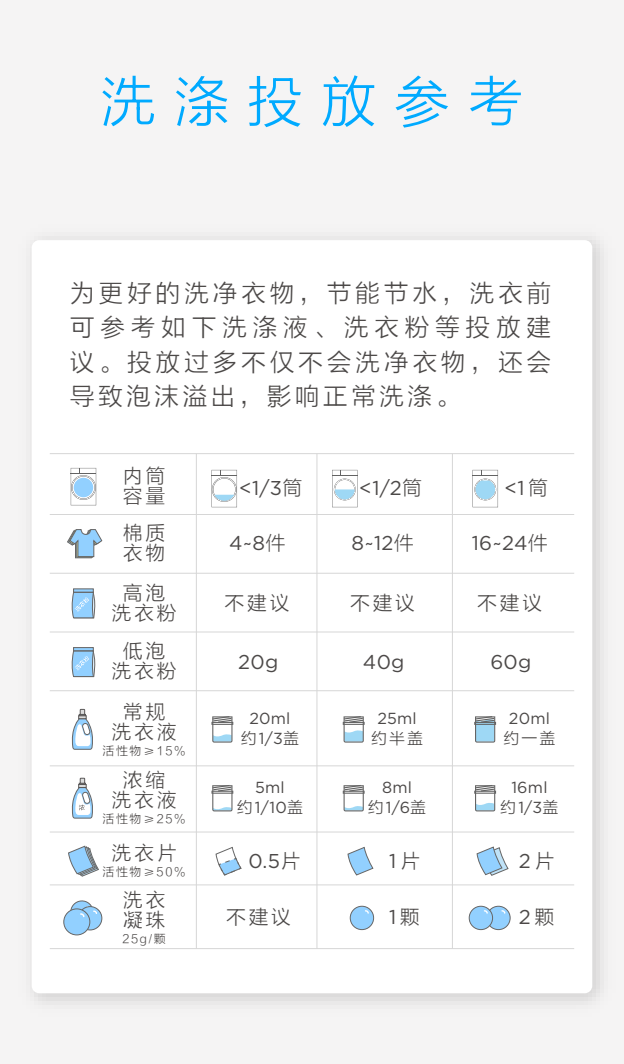
<style>
.page{position:relative;width:624px;height:1064px;background:#fff}
.page>*{position:absolute;margin:0;border:0;box-sizing:border-box;transform-origin:0 0}
.t1{font:56px "FZLTXHK";letter-spacing:.315em;color:#0af}
.t2{font:24.8px/34.4px "FZLTXHK";letter-spacing:.145em;color:#4c4948;text-align:justify}
.t3{font:20px "Gotham";letter-spacing:.015em;color:#4c4948}
.t4{font:20px/20px "FZLTXHK";letter-spacing:.125em;color:#4c4948;text-align:center}
.t5{font:16px/20px "Gotham";letter-spacing:.015em;color:#4c4948;text-align:center}
.t6{font:16px "FZLTXHK";letter-spacing:.125em;color:#4c4948}
.t7{font:12px "FZLTXHK";letter-spacing:.125em;color:#4c4948}
.s1{font-family:"FZLTXHK"}
</style>
<div class="page">
<div style="left:0;top:0;width:624px;height:1063px;background:#f5f4f4"></div>
<img style="left:30px;top:236px;width:574px;height:769px">
<div style="left:32px;top:240px;width:560px;height:753px;background:#fff;border-radius:8px"></div>
<svg style="left:211px;top:470px;width:26px;height:37px"></svg>
<svg style="left:332px;top:470px;width:25px;height:37px"></svg>
<svg style="left:71px;top:468px;width:25px;height:37px"></svg>
<div style="left:74px;top:478px;width:19px;height:19px;background:#92d0ff;border-radius:50%"></div>
<svg style="left:67px;top:529px;width:35px;height:29px"></svg>
<hr style="left:73px;top:589px;width:20px;height:3px;background:#92d0ff">
<svg style="left:72px;top:592px;width:23px;height:26px"></svg>
<svg style="left:68px;top:845px;width:31px;height:32px"></svg>
<svg style="left:476px;top:846px;width:32px;height:30px"></svg>
<svg style="left:347px;top:847px;width:26px;height:28px"></svg>
<svg style="left:211px;top:716px;width:22px;height:26px"></svg>
<svg style="left:343px;top:716px;width:21px;height:26px"></svg>
<svg style="left:474px;top:716px;width:22px;height:26px"></svg>
<svg style="left:211px;top:785px;width:22px;height:26px"></svg>
<svg style="left:343px;top:785px;width:21px;height:26px"></svg>
<svg style="left:474px;top:785px;width:22px;height:26px"></svg>
<svg style="left:472px;top:470px;width:26px;height:37px"></svg>
<hr style="left:50px;top:453px;width:524px;height:1px;background:#d6d6d6">
<hr style="left:50px;top:514px;width:524px;height:1px;background:#d6d6d6">
<hr style="left:50px;top:572px;width:524px;height:2px;background:#d6d6d6">
<hr style="left:50px;top:631px;width:524px;height:2px;background:#d6d6d6">
<hr style="left:50px;top:690px;width:524px;height:1px;background:#d6d6d6">
<hr style="left:50px;top:765px;width:524px;height:1px;background:#d6d6d6">
<hr style="left:50px;top:831px;width:524px;height:1px;background:#d6d6d6">
<hr style="left:50px;top:884px;width:524px;height:1px;background:#d6d6d6">
<hr style="left:50px;top:948px;width:524px;height:1px;background:#d6d6d6">
<svg style="left:71px;top:709px;width:22px;height:41px"></svg>
<div style="left:78px;top:906px;width:24px;height:24px;background:#92d0ff;border-radius:50%"></div>
<div style="left:78px;top:906px;width:24px;height:24px;border:1px solid #666;border-radius:50%"></div>
<div style="left:64px;top:909px;width:26px;height:26px;background:#92d0ff;border-radius:50%"></div>
<div style="left:64px;top:908px;width:26px;height:27px;border:1px solid #666;border-radius:50%"></div>
<svg style="left:69px;top:900px;width:28px;height:24px"></svg>
<div style="left:350px;top:906px;width:23px;height:23px;background:#92d0ff;border-radius:50%"></div>
<div style="left:350px;top:906px;width:24px;height:24px;border:1px solid #666;border-radius:50%"></div>
<svg style="left:486px;top:906px;width:24px;height:23px"></svg>
<div style="left:486px;top:906px;width:24px;height:24px;border:1px solid #666;border-radius:50%"></div>
<div style="left:469px;top:906px;width:23px;height:23px;background:#92d0ff;border-radius:50%"></div>
<div style="left:469px;top:906px;width:23px;height:24px;border:1px solid #666;border-radius:50%"></div>
<svg style="left:484px;top:910px;width:4px;height:4px"></svg>
<svg style="left:73px;top:647px;width:20px;height:3px"></svg>
<svg style="left:72px;top:650px;width:23px;height:27px"></svg>
<svg style="left:71px;top:778px;width:22px;height:40px"></svg>
<svg style="left:215px;top:847px;width:26px;height:28px"></svg>
<hr style="left:196px;top:454px;width:1px;height:494px;background:#d6d6d6">
<hr style="left:316px;top:454px;width:1px;height:494px;background:#d6d6d6">
<hr style="left:451px;top:454px;width:2px;height:494px;background:#d6d6d6">
<h1 class="t1" style="left:100px;top:71px;width:425px">洗涤投放参考</h1>
<p class="t2" style="left:70px;top:276px;width:483px">为更好的洗净衣物，节能节水，洗衣前可参考如下洗涤液、洗衣粉等投放建议。投放过多不仅不会洗净衣物，还会导致泡沫溢出，影响正常洗涤。</p>
<p class="t4" style="left:123px;top:466px;width:44px;text-align:left">内筒容量</p>
<p class="t3" style="left:239px;top:477px;width:65px">&lt;1/3<span class="s1">筒</span></p>
<p class="t3" style="left:229px;top:532px;width:58px">4~8<span class="s1">件</span></p>
<p class="t3" style="left:359px;top:477px;width:64px">&lt;1/2<span class="s1">筒</span></p>
<p class="t3" style="left:504px;top:477px;width:45px">&lt;1 <span class="s1">筒</span></p>
<p class="t4" style="left:123px;top:523px;width:44px;text-align:left">棉质衣物</p>
<p class="t4" style="left:112px;top:583px;width:67px">高泡洗衣粉</p>
<p class="t4" style="left:112px;top:642px;width:67px">低泡洗衣粉</p>
<p class="t4" style="left:112px;top:702px;width:67px">常规洗衣液</p>
<p class="t7" style="left:102px;top:744px;width:85px">活性物≥15%</p>
<p class="t4" style="left:112px;top:771px;width:67px">浓缩洗衣液</p>
<p class="t7" style="left:103px;top:813px;width:85px">活性物≥25%</p>
<p class="t4" style="left:112px;top:844px;width:67px">洗衣片</p>
<p class="t7" style="left:102px;top:866px;width:85px">活性物≥50%</p>
<p class="t4" style="left:123px;top:890px;width:44px;text-align:left">洗衣凝珠</p>
<p class="t7" style="left:122px;top:932px;width:45px">25g/颗</p>
<p class="t3" style="left:351px;top:532px;width:64px">8~12<span class="s1">件</span></p>
<p class="t3" style="left:472px;top:532px;width:77px">16~24<span class="s1">件</span></p>
<p class="t4" style="left:224px;top:593px;width:67px">不建议</p>
<p class="t4" style="left:350px;top:593px;width:67px">不建议</p>
<p class="t4" style="left:477px;top:593px;width:67px">不建议</p>
<p class="t3" style="left:238px;top:651px;width:42px">20g</p>
<p class="t3" style="left:363px;top:651px;width:43px">40g</p>
<p class="t3" style="left:490px;top:651px;width:43px">60g</p>
<p class="t5" style="left:241px;top:708px;width:60px">20ml<span class="s1">约</span>1/3<span class="s1">盖</span></p>
<p class="t5" style="left:237px;top:777px;width:68px">5ml<span class="s1">约</span>1/10<span class="s1">盖</span></p>
<p class="t5" style="left:368px;top:777px;width:60px">8ml<span class="s1">约</span>1/6<span class="s1">盖</span></p>
<p class="t5" style="left:500px;top:777px;width:60px">16ml<span class="s1">约</span>1/3<span class="s1">盖</span></p>
<p class="t5" style="left:377px;top:708px;width:41px">25ml</p>
<p class="t6" style="left:371px;top:730px;width:54px">约半盖</p>
<p class="t5" style="left:509px;top:708px;width:43px">20ml</p>
<p class="t6" style="left:503px;top:730px;width:54px">约一盖</p>
<p class="t3" style="left:248px;top:849px;width:53px">0.5<span class="s1">片</span></p>
<p class="t3" style="left:389px;top:849px;width:32px">1 <span class="s1">片</span></p>
<p class="t3" style="left:519px;top:849px;width:37px">2 <span class="s1">片</span></p>
<p class="t3" style="left:389px;top:906px;width:32px">1 <span class="s1">颗</span></p>
<p class="t3" style="left:519px;top:906px;width:37px">2 <span class="s1">颗</span></p>
<p class="t4" style="left:226px;top:907px;width:67px">不建议</p>
</div>
